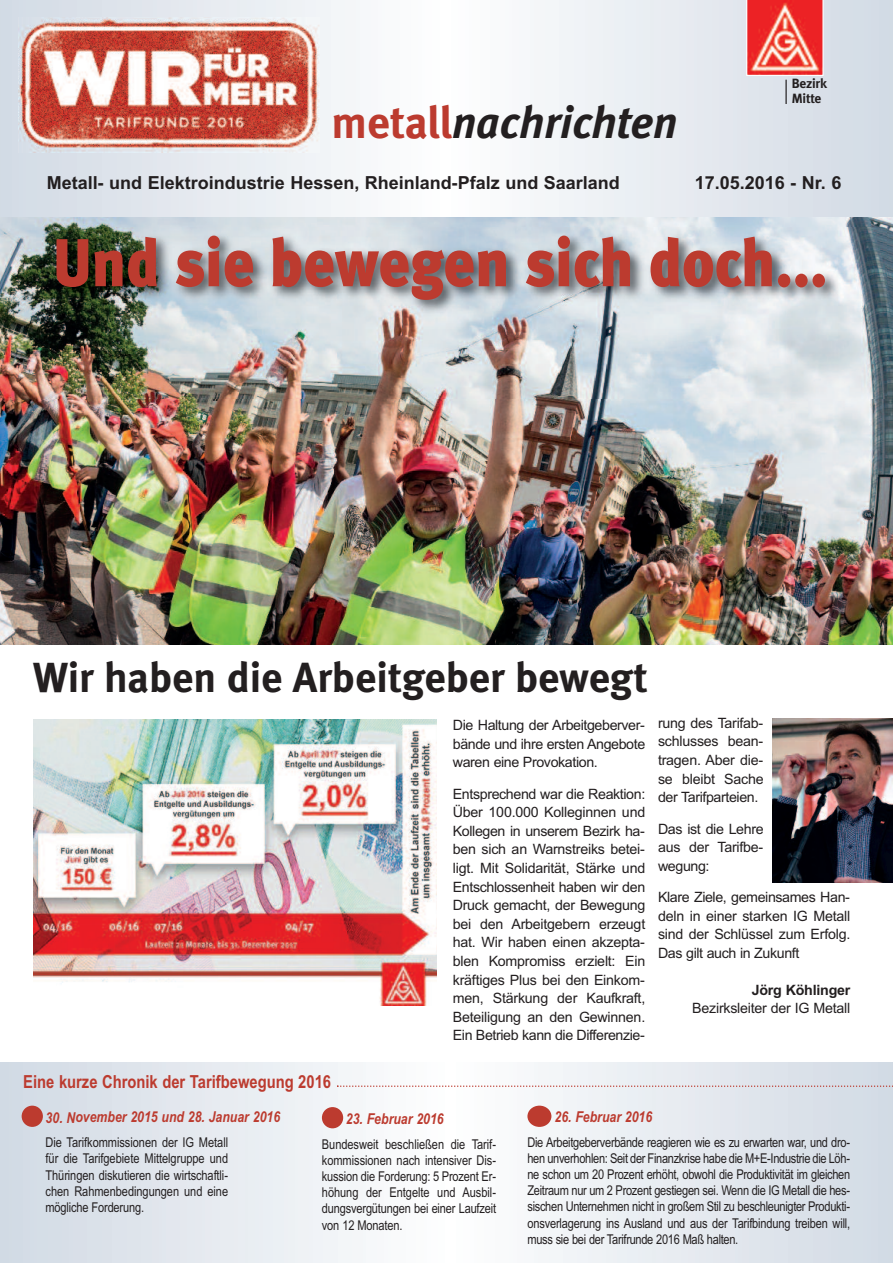
<style>
.page{position:relative;width:893px;height:1263px;background:#fff}
.page>*{position:absolute;margin:0;border:0;box-sizing:border-box;transform-origin:0 0}
.t1{font:900 67.5px "Meta";color:#bc3b2f;scale:.9 1}
.t2{font:italic 700 45px "Meta";color:#231f20}
.t3{font:700 42px "Meta";color:#231f20}
.t4{font:700 18px "Arial";color:#231f20}
.t5{font:700 18px "Arial Narrow";color:#bc3b2f}
.t6{font:italic 700 15px "Arial Narrow";color:#bc3b2f}
.t7{font:14.25px/18.6px "Arial";letter-spacing:-.025em;color:#231f20;text-align:justify}
.t8{font:700 14.25px "Arial";letter-spacing:-.015em;color:#231f20}
.t9{font:13.5px/16.2px "Arial Narrow";letter-spacing:-.015em;color:#231f20;text-align:justify}
.t10{font:700 13.35px/14.7px "Meta";letter-spacing:-.01em;color:#231f20}
.s1{font-style:normal;color:#bc3b2f}
</style>
<div class="page">
<img style="left:0;top:216px;width:893px;height:428px">
<svg style="left:0;top:1063px;width:893px;height:200px"></svg>
<svg style="left:0;top:0;width:893px;height:216px"></svg>
<hr style="left:785px;top:80px;width:2px;height:24px;background:#231f20">
<svg style="left:746px;top:0;width:78px;height:76px;background:#f05c57"></svg>
<img style="left:19px;top:227px;width:867px;height:171px">
<img style="left:19px;top:18px;width:300px;height:134px">
<div style="left:22px;top:1106px;width:21px;height:21px;background:#bc3b2f;border-radius:50%"></div>
<div style="left:322px;top:1107px;width:21px;height:21px;background:#bc3b2f;border-radius:50%"></div>
<svg style="left:337px;top:1085px;width:556px;height:2px"></svg>
<div style="left:527px;top:1106px;width:24px;height:21px;background:#bc3b2f;border-radius:50%"></div>
<img style="left:773px;top:718px;width:120px;height:165px">
<img style="left:33px;top:720px;width:403px;height:286px">
<h2 class="t2" style="left:331px;top:107px;width:348px"><span class="s1">metall</span>nachrichten</h2>
<p class="t10" style="left:792px;top:78px;width:37px">Bezirk<br>Mitte</p>
<h3 class="t4" style="left:47px;top:172px;width:575px">Metall- und Elektroindustrie Hessen, Rheinland-Pfalz und Saarland</h3>
<h3 class="t4" style="left:695px;top:172px;width:148px">17.05.2016 - Nr. 6</h3>
<h1 class="t1" style="left:53px;top:240px;width:862px">Und sie bewegen sich doch...</h1>
<h3 class="t3" style="left:33px;top:663px;width:616px">Wir haben die Arbeitgeber bewegt</h3>
<p class="t7" style="left:453px;top:716px;width:194px">Die Haltung der Arbeitgeberver&shy;bände und ihre ersten Angebote waren eine Provokation.</p>
<p class="t7" style="left:453px;top:784px;width:194px">Entsprechend war die Reaktion:<br>Über 100.000 Kolleginnen und Kollegen in unserem Bezirk ha&shy;ben sich an Warnstreiks betei&shy;ligt. Mit Solidarität, Stärke und Entschlossenheit haben wir den Druck gemacht, der Bewegung bei den Arbeitgebern erzeugt hat. Wir haben einen akzepta&shy;blen Kompromiss erzielt: Ein kräftiges Plus bei den Einkom&shy;men, Stärkung der Kaufkraft, Beteiligung an den Gewinnen.<br>Ein Betrieb kann die Differenzie-</p>
<p class="t7" style="left:658px;top:714px;width:107px">rung des Tarifab&shy;schlusses bean&shy;tragen. Aber die&shy;se bleibt Sache der Tarifparteien.</p>
<p class="t7" style="left:658px;top:819px;width:107px">Das ist die Lehre aus der Tarifbe&shy;wegung:</p>
<p class="t7" style="left:658px;top:888px;width:194px">Klare Ziele, gemeinsames Han&shy;deln in einer starken IG Metall sind der Schlüssel zum Erfolg.<br>Das gilt auch in Zukunft</p>
<p class="t8" style="left:752px;top:982px;width:100px">Jörg Köhlinger</p>
<p class="t7" style="left:692px;top:998px;width:160px">Bezirksleiter der IG Metall</p>
<h3 class="t5" style="left:23px;top:1071px;width:309px">Eine kurze Chronik der Tarifbewegung 2016</h3>
<p class="t6" style="left:46px;top:1108px;width:236px">30. November 2015 und 28. Januar 2016</p>
<p class="t9" style="left:46px;top:1134px;width:184px">Die Tarifkommissionen der IG Metall für die Tarifgebiete Mittelgruppe und Thüringen diskutieren die wirtschaftli&shy;chen Rahmenbedingungen und eine mögliche Forderung.</p>
<p class="t6" style="left:346px;top:1110px;width:99px">23. Februar 2016</p>
<p class="t9" style="left:322px;top:1136px;width:176px">Bundesweit beschließen die Tarif&shy;kommissionen nach intensiver Dis&shy;kussion die Forderung: 5 Prozent Er&shy;höhung der Entgelte und Ausbil&shy;dungsvergütungen bei einer Laufzeit von 12 Monaten.</p>
<p class="t6" style="left:554px;top:1108px;width:99px">26. Februar 2016</p>
<p class="t9" style="left:527px;top:1134px;width:324px">Die Arbeitgeberverbände reagieren wie es zu erwarten war, und dro&shy;hen unverhohlen: Seit der Finanzkrise habe die M+E-Industrie die Löh&shy;ne schon um 20 Prozent erhöht, obwohl die Produktivität im gleichen Zeitraum nur um 2 Prozent gestiegen sei. Wenn die IG Metall die hes&shy;sischen Unternehmen nicht in großem Stil zu beschleunigter Produkti&shy;onsverlagerung ins Ausland und aus der Tarifbindung treiben will, muss sie bei der Tarifrunde 2016 Maß halten.</p>
</div>
